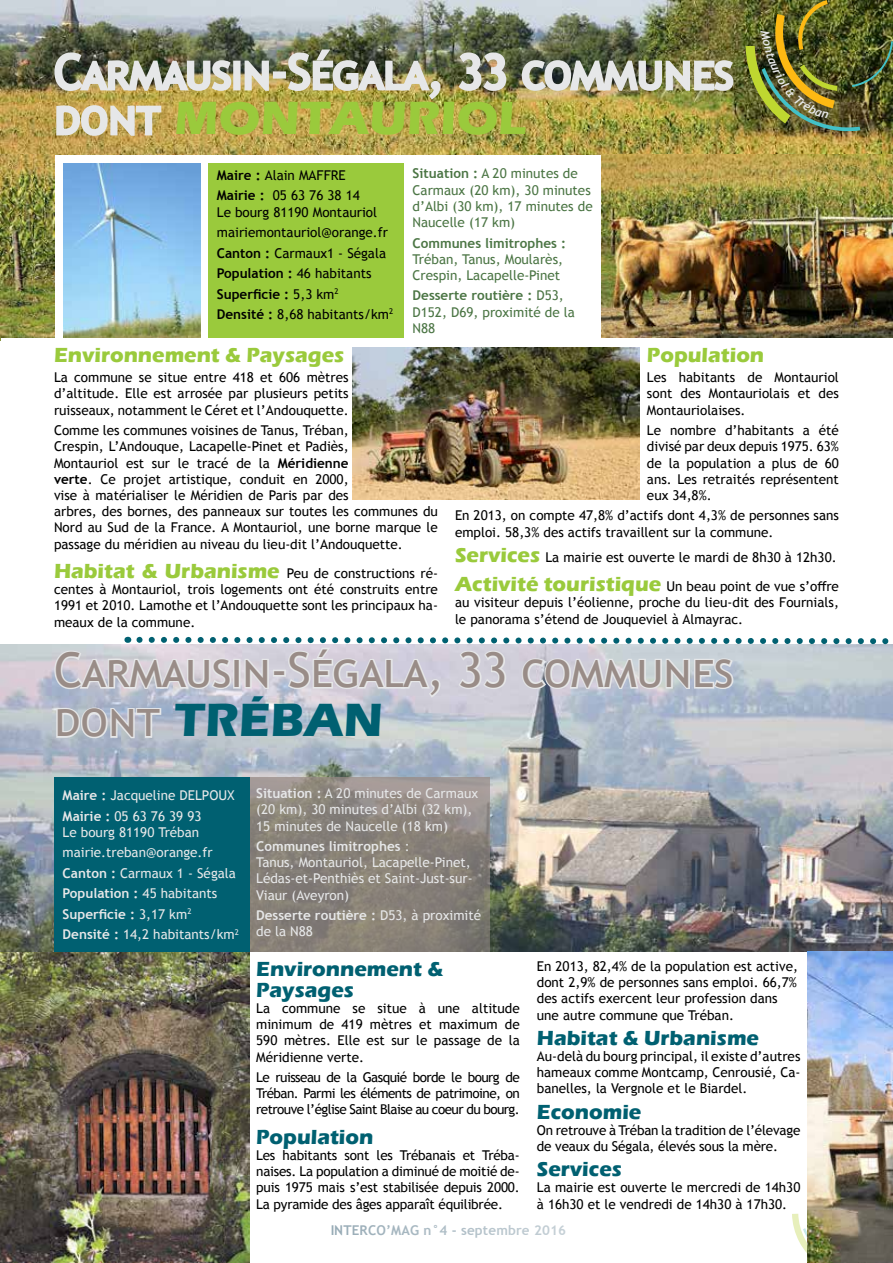
<style>
.page{position:relative;width:893px;height:1263px;background:#fff}
.page>*{position:absolute;margin:0;border:0;box-sizing:border-box;transform-origin:0 0}
.t1{font:48px "Trebuchet MS";letter-spacing:-.01em;color:#e6e7e8}
.t2{font:48px "Trebuchet MS";letter-spacing:-.01em;color:#998c87}
.t3{font:700 48px "Eras ITC";color:#9aca3c}
.t4{font:700 48px "Eras ITC";color:#006071}
.t5{font:700 21px/21px "Eras ITC";color:#006071}
.t6{font:700 21px "Eras ITC";color:#9aca3c}
.t7{font:13.5px/16.2px "Trebuchet MS";color:#000}
.t8{font:13.5px/16.2px "Trebuchet MS";color:#e6e7e8}
.t9{font:13.5px/16.2px "Trebuchet MS";color:#4b7544}
.t10{font:700 13.5px "Trebuchet MS";letter-spacing:.01em;color:#607e8f}
.t11{font:700 13.5px "Trebuchet MS";color:#4b7544}
.s1{font-family:"Trebuchet MS";font-weight:400;color:#e6e7e8}
.s2{font-weight:700}
.s3{font-family:"Eras ITC";font-weight:700;font-size:21px;color:#9aca3c}
.s4{font-family:"Trebuchet MS";font-weight:400;color:#998c87}
</style>
<div class="page">
<svg style="left:792px;top:1184px;width:16px;height:79px"></svg>
<img style="left:0;top:0;width:1px;height:340px">
<img style="left:0;top:952px;width:249px;height:311px">
<img style="left:1px;top:644px;width:892px;height:308px">
<img style="left:64px;top:163px;width:136px;height:175px">
<img style="left:1px;top:0;width:892px;height:154px">
<img style="left:53px;top:51px;width:180px;height:42px">
<div style="left:233px;top:61px;width:8px;height:29px;border:3px solid #e6e7e8"></div>
<svg style="left:243px;top:59px;width:27px;height:33px"></svg>
<div style="left:273px;top:71px;width:13px;height:8px;border:3px solid #e6e7e8"></div>
<img style="left:286px;top:47px;width:156px;height:55px">
<img style="left:457px;top:51px;width:51px;height:41px">
<img style="left:520px;top:59px;width:215px;height:34px">
<svg style="left:55px;top:104px;width:108px;height:33px;background:#cfbf92"></svg>
<div style="left:208px;top:163px;width:196px;height:175px;background:#9aca3c"></div>
<svg style="left:55px;top:706px;width:108px;height:34px;background:#c9ced7"></svg>
<svg style="left:53px;top:636px;width:840px;height:64px;background:#ccd1d9"></svg>
<img style="left:808px;top:952px;width:85px;height:311px">
<img style="left:353px;top:347px;width:287px;height:152px">
<img style="left:602px;top:154px;width:291px;height:184px">
<img style="left:1px;top:154px;width:53px;height:184px">
<svg style="left:250px;top:778px;width:240px;height:174px;background:#8a837b"></svg>
<div style="left:54px;top:778px;width:196px;height:174px;background:#006071"></div>
<img style="left:746px;top:0;width:147px;height:134px">
<h1 class="t1" style="left:54px;top:42px;width:681px">Carmausin-Ségala, 33 communes</h1>
<h1 class="t3" style="left:54px;top:90px;width:282px"><span class="s1">dont</span> Montau</h1>
<h1 class="t3" style="left:407px;top:90px;width:108px">riol</h1>
<p class="t7" style="left:217px;top:165px;width:144px;line-height:20.4px"><span class="s2">Maire :</span> Alain MAFFRE<br><span class="s2">Mairie :</span> 05 63 76 38 14</p>
<p class="t7" style="left:217px;top:202px;width:178px;line-height:20.4px">Le bourg 81190 Montauriol mairiemontauriol@orange.fr<br><span class="s2">Canton :</span> Carmaux1 - Ségala<br><span class="s2">Population :</span> 46 habitants<br><span class="s2">Superficie :</span> 5,3 km<sup>2<br></sup><span class="s2">Densité :</span> 8,68 habitants/km<sup>2</sup></p>
<p class="t9" style="left:413px;top:165px;width:182px"><span class="s2">Situation :</span> A 20 minutes de<br>Carmaux (20 km), 30 minutes d’Albi (30 km), 17 minutes de<br>Naucelle (17 km)</p>
<p class="t11" style="left:413px;top:234px;width:155px">Communes limitrophes :</p>
<p class="t9" style="left:413px;top:251px;width:152px">Tréban, Tanus, Moularès,<br>Crespin, Lacapelle-Pinet</p>
<p class="t9" style="left:413px;top:287px;width:164px"><span class="s2">Desserte routière :</span> D53,<br>D152, D69, proximité de la<br>N88</p>
<h2 class="t6" style="left:54px;top:343px;width:292px">Environnement &amp; Paysages</h2>
<p class="t7" style="left:54px;top:369px;width:296px;text-align:justify">La commune se situe entre 418 et 606 mètres d’altitude. Elle est arrosée par plusieurs petits ruisseaux, notamment le Céret et l’Andouquette.</p>
<p class="t7" style="left:54px;top:422px;width:385px">Comme les communes voisines de Tanus, Tréban,<br>Crespin, L’Andouque, Lacapelle-Pinet et Padiès,<br>Montauriol est sur le tracé de la <span class="s2">Méridienne<br>verte</span>. Ce projet artistique, conduit en 2000,<br>vise à matérialiser le Méridien de Paris par des<br>arbres, des bornes, des panneaux sur toutes les communes du Nord au Sud de la France. A Montauriol, une borne marque le passage du méridien au niveau du lieu-dit l’Andouquette.</p>
<p class="t7" style="left:54px;top:565px;width:385px;text-align:justify"><span class="s3">Habitat &amp; Urbanisme</span> Peu de constructions ré&shy;centes à Montauriol, trois logements ont été construits entre 1991 et 2010. Lamothe et l’Andouquette sont les principaux ha&shy;meaux de la commune.</p>
<h2 class="t6" style="left:647px;top:343px;width:119px">Population</h2>
<p class="t7" style="left:647px;top:369px;width:193px;text-align:justify">Les habitants de Montauriol sont des Montauriolais et des Montauriolaises.</p>
<p class="t7" style="left:647px;top:422px;width:193px;text-align:justify">Le nombre d’habitants a été divisé par deux depuis 1975. 63% de la population a plus de 60 ans. Les retraités représentent eux 34,8%.</p>
<p class="t7" style="left:455px;top:507px;width:385px">En 2013, on compte 47,8% d’actifs dont 4,3% de personnes sans emploi. 58,3% des actifs travaillent sur la commune.</p>
<p class="t7" style="left:455px;top:542px;width:385px;line-height:29.4px"><span class="s3">Services</span> La mairie est ouverte le mardi de 8h30 à 12h30.<br><span class="s3">Activité touristique</span> Un beau point de vue s’offre</p>
<p class="t7" style="left:455px;top:594px;width:385px">au visiteur depuis l’éolienne, proche du lieu-dit des Fournials, le panorama s’étend de Jouqueviel à Almayrac.</p>
<h1 class="t2" style="left:54px;top:640px;width:681px">Carmausin-Ségala, 33 communes</h1>
<h1 class="t4" style="left:54px;top:693px;width:330px"><span class="s4">dont</span> Tréban</h1>
<p class="t8" style="left:63px;top:785px;width:174px;line-height:20.4px"><span class="s2">Maire :</span> Jacqueline DELPOUX<br><span class="s2">Mairie :</span> 05 63 76 39 93</p>
<p class="t8" style="left:63px;top:822px;width:178px;line-height:20.4px">Le bourg 81190 Tréban mairie.treban@orange.fr<br><span class="s2">Canton :</span> Carmaux 1 - Ségala<br><span class="s2">Population :</span> 45 habitants<br><span class="s2">Superficie :</span> 3,17 km<sup>2<br></sup><span class="s2">Densité :</span> 14,2 habitants/km<sup>2</sup></p>
<p class="t8" style="left:256px;top:785px;width:224px"><span class="s2">Situation :</span> A 20 minutes de Carmaux (20 km), 30 minutes d’Albi (32 km),<br>15 minutes de Naucelle (18 km)</p>
<p class="t8" style="left:256px;top:838px;width:218px"><span class="s2">Communes limitrophes</span> :<br>Tanus, Montauriol, Lacapelle-Pinet,<br>Lédas-et-Penthiès et Saint-Just-sur-<br>Viaur (Aveyron)</p>
<p class="t8" style="left:256px;top:907px;width:226px"><span class="s2">Desserte routière :</span> D53, à proximité de la N88</p>
<h2 class="t5" style="left:256px;top:958px;width:189px">Environnement &amp;<br>Paysages</h2>
<p class="t7" style="left:256px;top:1000px;width:265px;text-align:justify">La commune se situe à une altitude minimum de 419 mètres et maximum de 590 mètres. Elle est sur le passage de la Méridienne verte.</p>
<p class="t7" style="left:256px;top:1069px;width:265px;text-align:justify">Le ruisseau de la Gasquié borde le bourg de Tréban. Parmi les éléments de patrimoine, on retrouve l’église Saint Blaise au coeur du bourg.</p>
<h2 class="t5" style="left:256px;top:1126px;width:119px">Population</h2>
<p class="t7" style="left:256px;top:1147px;width:265px;text-align:justify">Les habitants sont les Trébanais et Tréba&shy;naises. La population a diminué de moitié de&shy;puis 1975 mais s’est stabilisée depuis 2000.<br>La pyramide des âges apparaît équilibrée.</p>
<p class="t7" style="left:537px;top:958px;width:263px">En 2013, 82,4% de la population est active, dont 2,9% de personnes sans emploi. 66,7% des actifs exercent leur profession dans une autre commune que Tréban.</p>
<h2 class="t5" style="left:537px;top:1027px;width:224px">Habitat &amp; Urbanisme</h2>
<p class="t7" style="left:537px;top:1048px;width:265px;text-align:justify">Au-delà du bourg principal, il existe d’autres hameaux comme Montcamp, Cenrousié, Ca&shy;banelles, la Vergnole et le Biardel.</p>
<h2 class="t5" style="left:537px;top:1101px;width:106px">Economie</h2>
<p class="t7" style="left:537px;top:1122px;width:265px">On retrouve à Tréban la tradition de l’élevage de veaux du Ségala, élevés sous la mère.</p>
<h2 class="t5" style="left:537px;top:1159px;width:87px">Services</h2>
<p class="t7" style="left:537px;top:1179px;width:265px">La mairie est ouverte le mercredi de 14h30 à 16h30 et le vendredi de 14h30 à 17h30.</p>
<p class="t10" style="left:330px;top:1221px;width:237px">INTERCO’MAG n°4 - septembre 2016</p>
</div>
